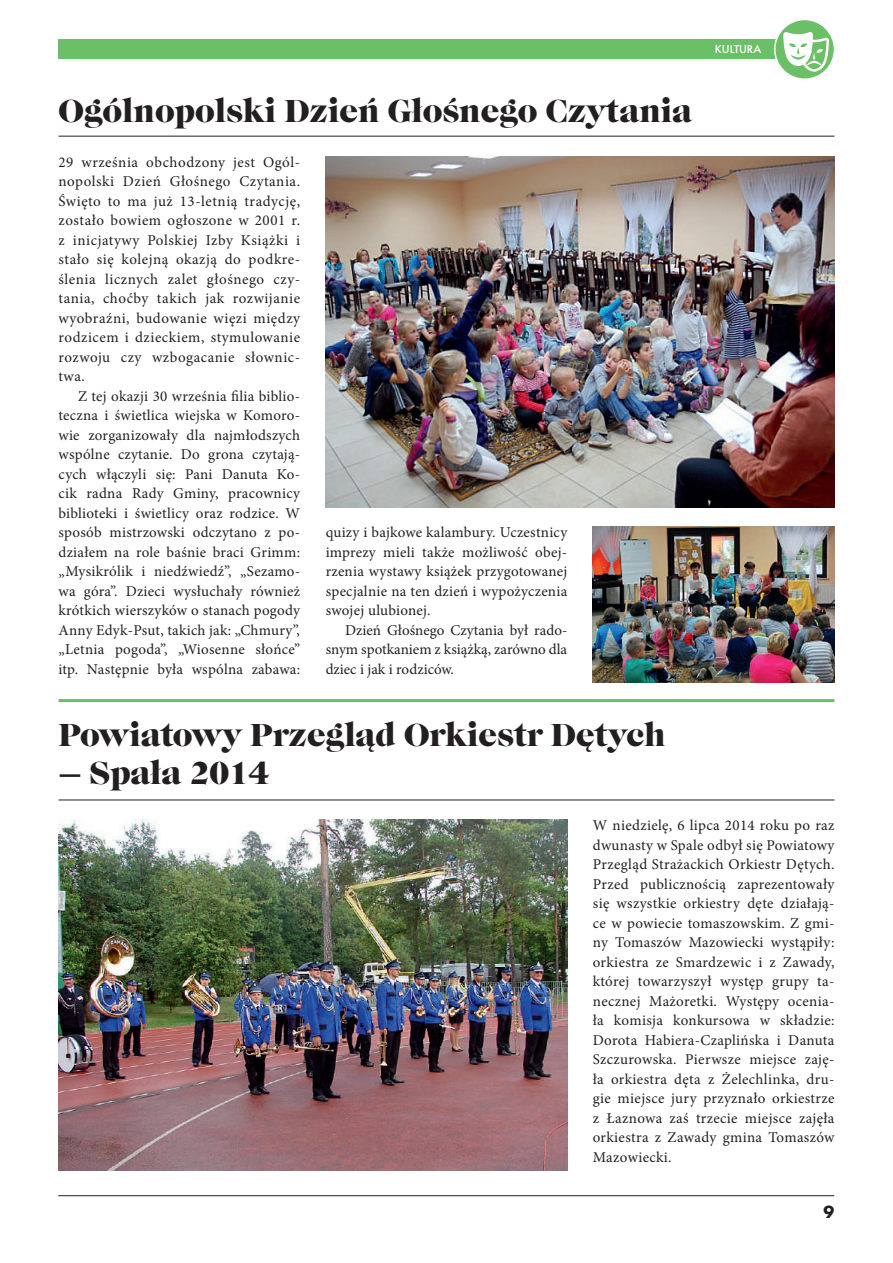
<style>
.page{position:relative;width:893px;height:1263px;background:#fff}
.page>*{position:absolute;margin:0;border:0;box-sizing:border-box;transform-origin:0 0}
.t1{font:33px "Caslon Gra DCE";color:#231f20}
.t2{font:700 18px "Futura TCE";color:#231f20}
.t3{font:15px/19.5px "Minion Pro";letter-spacing:.015em;color:#231f20;text-align:justify}
.t4{font:500 12px "Futura TCE";color:#fff}
</style>
<div class="page">
<hr style="left:58px;top:1195px;width:776px;height:1px;background:#231f20">
<div style="left:58px;top:39px;width:719px;height:19px;background:#6bc067"></div>
<div style="left:775px;top:19px;width:59px;height:60px;background:#6bc067;border-radius:50%"></div>
<div style="left:774px;top:19px;width:61px;height:61px;border:2px solid #fff;border-radius:50%"></div>
<svg style="left:783px;top:31px;width:46px;height:41px"></svg>
<img style="left:593px;top:526px;width:241px;height:156px">
<img style="left:326px;top:156px;width:508px;height:351px">
<img style="left:58px;top:819px;width:509px;height:351px">
<hr style="left:58px;top:699px;width:776px;height:3px;background:#6bc067">
<hr style="left:58px;top:136px;width:776px;height:1px;background:#231f20">
<hr style="left:58px;top:800px;width:776px;height:1px;background:#231f20">
<h1 class="t1" style="left:58px;top:97px;width:635px">Ogólnopolski Dzień Głośnego Czytania</h1>
<p class="t3" style="left:58px;top:154px;width:243px">29 września obchodzony jest Ogól&shy;nopolski Dzień Głośnego Czytania.<br>Święto to ma już 13-letnią tradycję, zostało bowiem ogłoszone w 2001 r. z inicjatywy Polskiej Izby Książki i stało się kolejną okazją do podkre&shy;ślenia licznych zalet głośnego czy&shy;tania, choćby takich jak rozwijanie wyobraźni, budowanie więzi między rodzicem i dzieckiem, stymulowanie rozwoju czy wzbogacanie słownic&shy;twa.</p>
<p class="t3" style="left:58px;top:388px;width:243px;text-indent:20px">Z tej okazji 30 września filia biblio&shy;teczna i świetlica wiejska w Komoro&shy;wie zorganizowały dla najmłodszych wspólne czytanie. Do grona czytają&shy;cych włączyli się: Pani Danuta Ko&shy;cik radna Rady Gminy, pracownicy biblioteki i świetlicy oraz rodzice. W sposób mistrzowski odczytano z po&shy;działem na role baśnie braci Grimm: „Mysikrólik i niedźwiedź”, „Sezamo&shy;wa góra”. Dzieci wysłuchały również krótkich wierszyków o stanach pogody Anny Edyk-Psut, takich jak: „Chmury”, „Letnia pogoda”, „Wiosenne słońce” itp. Następnie była wspólna zabawa:</p>
<p class="t3" style="left:326px;top:524px;width:243px">quizy i bajkowe kalambury. Uczestnicy imprezy mieli także możliwość obej&shy;rzenia wystawy książek przygotowanej specjalnie na ten dzień i wypożyczenia swojej ulubionej.</p>
<p class="t3" style="left:326px;top:622px;width:243px;text-indent:20px">Dzień Głośnego Czytania był rado&shy;snym spotkaniem z książką, zarówno dla dziec i jak i rodziców.</p>
<h1 class="t1" style="left:58px;top:721px;width:609px">Powiatowy Przegląd Orkiestr Dętych</h1>
<h1 class="t1" style="left:58px;top:759px;width:212px">– Spała 2014</h1>
<p class="t4" style="left:715px;top:44px;width:48px">KULTURA</p>
<p class="t3" style="left:593px;top:817px;width:243px">W niedzielę, 6 lipca 2014 roku po raz dwunasty w Spale odbył się Powiatowy Przegląd Strażackich Orkiestr Dętych.<br>Przed publicznością zaprezentowały się wszystkie orkiestry dęte działają&shy;ce w powiecie tomaszowskim. Z gmi&shy;ny Tomaszów Mazowiecki wystąpiły: orkiestra ze Smardzewic i z Zawady, której towarzyszył występ grupy ta&shy;necznej Mażoretki. Występy ocenia&shy;ła komisja konkursowa w składzie:<br>Dorota Habiera-Czaplińska i Danuta Szczurowska. Pierwsze miejsce zaję&shy;ła orkiestra dęta z Żelechlinka, dru&shy;gie miejsce jury przyznało orkiestrze z Łaznowa zaś trzecie miejsce zajęła orkiestra z Zawady gmina Tomaszów Mazowiecki.</p>
<p class="t2" style="left:823px;top:1204px;width:12px">9</p>
</div>
